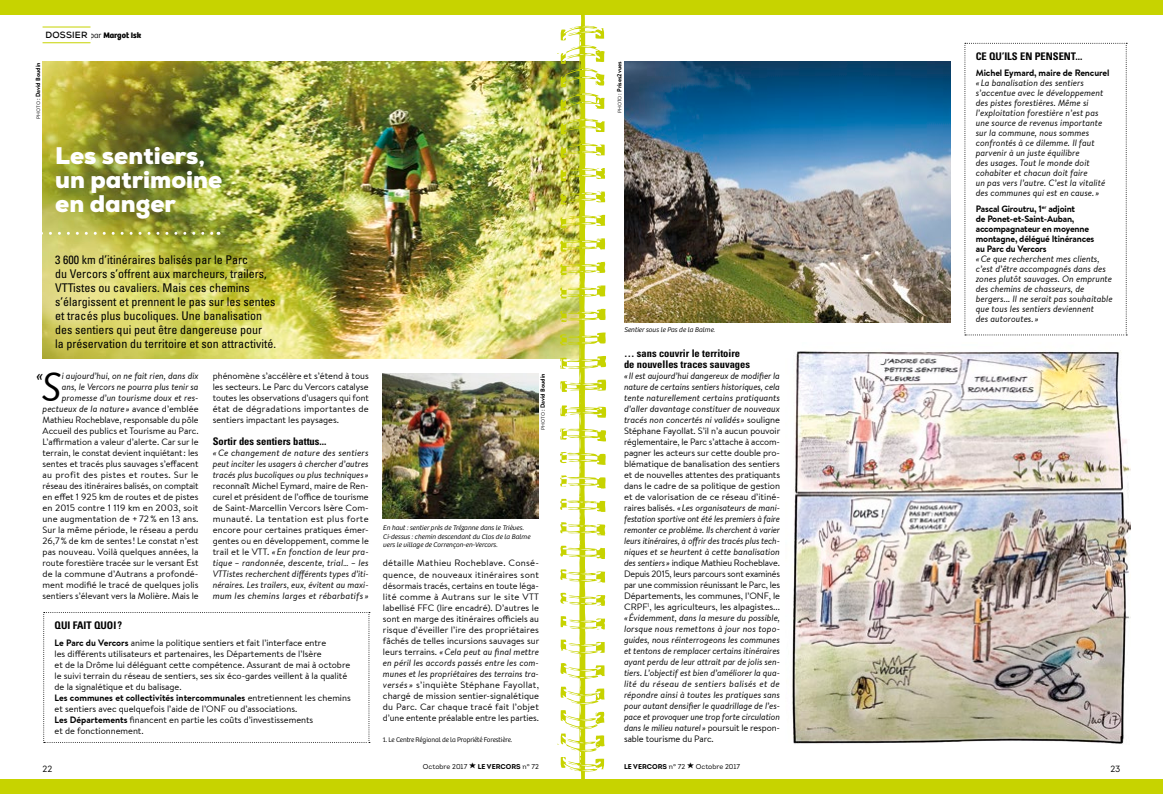
<style>
.page{position:relative;width:1163px;height:794px;background:#fff}
.page>*{position:absolute;margin:0;border:0;box-sizing:border-box;transform-origin:0 0}
.t1{font:italic 40.6px "Brandon Text";color:#000}
.t2{font:900 24px/24px "Nexa";color:#fff}
.t3{font:italic 17.5px "Brandon Text";color:#000}
.t4{font:condensed 12px/14px "Univers";color:#000}
.t5{font:700 condensed 10.5px/11px "Univers";color:#000}
.t6{font:9.2px/11px "Brandon Text";color:#000;text-align:justify}
.t7{font:italic 9.2px/11px "Brandon Text";color:#000;text-align:justify}
.t8{font:700 9.2px/10px "Brandon Text";letter-spacing:-.02em;color:#000}
.t9{font:9px "Intro";color:#000}
.t10{font:700 8.3px "Bree";color:#000}
.t11{font:italic 300 7px/8px "Bree";color:#000}
.t12{font:300 7px "Bree";letter-spacing:-.01em;color:#000}
.t13{font:7px "Intro Bold Caps";color:#000}
.t14{font:7px "Intro";color:#000}
.t15{font:700 6px "Brandon Text";color:#000}
.s1{font-family:"Nexa";font-size:9px}
.s2{font-weight:300}
.s3{font-weight:400;font-size:5px}
.s4{font-weight:400}
.s5{font-style:italic}
.s6{font-weight:700}
.s7{font-style:normal}
.s8{font-family:"Intro"}
</style>
<div class="page">
<img style="left:43px;top:62px;width:513px;height:297px">
<svg style="left:556px;top:14px;width:50px;height:766px"></svg>
<div style="left:0;top:0;width:1162px;height:14px;background:#c7d300"></div>
<div style="left:0;top:780px;width:1162px;height:14px;background:#c7d300"></div>
<img style="left:792px;top:351px;width:338px;height:393px">
<img style="left:624px;top:62px;width:326px;height:260px">
<hr style="left:43px;top:27px;width:47px;height:1px;background:#c7d300">
<hr style="left:43px;top:42px;width:47px;height:1px;background:#c7d300">
<svg style="left:964px;top:43px;width:162px;height:292px"></svg>
<img style="left:383px;top:373px;width:155px;height:146px">
<svg style="left:43px;top:612px;width:327px;height:131px"></svg>
<svg style="left:42px;top:232px;width:177px;height:3px"></svg>
<p class="t10" style="left:45px;top:30px;width:97px"><span class="s1">DOSS IER</span> <span class="s2">par</span> Margot Isk</p>
<p class="t15" style="left:34px;top:119px;width:58px;rotate:-90deg"><span class="s3">PHOTO</span> <span class="s4">:</span> David Boudin</p>
<h2 class="t2" style="left:55px;top:143px;width:169px">Les sentiers, un patrimoine en danger</h2>
<p class="t4" style="left:55px;top:252px;width:222px">3 600 km d’itinéraires balisés par le Parc<br>du Vercors s’offrent aux marcheurs, trailers, VTTistes ou cavaliers. Mais ces chemins s’élargissent et prennent le pas sur les sentes et tracés plus bucoliques. Une banalisation des sentiers qui peut être dangereuse pour<br>la préservation du territoire et son attractivité.</p>
<h1 class="t1" style="left:42px;top:359px;width:22px">S</h1>
<p class="t6" style="left:43px;top:370px;width:158px;text-align:right"><span class="s5">i aujourd’hui, on ne fait rien, dans dix<br>ans, le Vercors ne pourra plus tenir sa promesse d’un tourisme doux et res&shy;pectueux de la nature»</span> avance d’emblée Mathieu Rocheblave, responsable du pôle Accueil des publics et Tourisme au Parc.<br>L’affirmation a valeur d’alerte. Car sur le terrain, le constat devient inquiétant: les sentes et tracés plus sauvages s’effacent au profit des pistes et routes. Sur le réseau des itinéraires balisés, on comptait en effet 1 925 km de routes et de pistes en 2015 contre 1 119 km en 2003, soit une augmentation de +72% en 13 ans.<br>Sur la même période, le réseau a perdu 26,7% de km de sentes ! Le constat n’est pas nouveau. Voilà quelques années, la route forestière tracée sur le versant Est de la commune d’Autrans a profondé&shy;ment modifié le tracé de quelques jolis sentiers s’élevant vers la Molière. Mais le</p>
<p class="t6" style="left:213px;top:370px;width:157px">phénomène s’accélère et s’étend à tous les secteurs. Le Parc du Vercors catalyse toutes les observations d’usagers qui font état de dégradations importantes de sentiers impactant les paysages.</p>
<h3 class="t3" style="left:36px;top:363px;width:9px">«</h3>
<p class="t5" style="left:213px;top:435px;width:115px">Sortir des sentiers battus...</p>
<p class="t7" style="left:213px;top:447px;width:157px">«Ce changement de nature des sentiers peut inciter les usagers à chercher d’autres tracés plus bucoliques ou plus techniques»</p>
<p class="t6" style="left:213px;top:480px;width:158px">reconnaît Michel Eymard, maire de Ren&shy;curel et président de l’office de tourisme de Saint-Marcellin Vercors Isère Com&shy;munauté. La tentation est plus forte encore pour certaines pratiques émer&shy;gentes ou en développement, comme le trail et le VTT. <span class="s5">«En fonction de leur pra&shy;tique – randonnée, descente, trial… – les VTTistes recherchent différents types d’iti&shy;néraires. Les trailers, eux, évitent au maxi&shy;mum les chemins larges et rébarbatifs»</span></p>
<p class="t5" style="left:55px;top:620px;width:69px">Qui fait quoi ?</p>
<p class="t6" style="left:55px;top:637px;width:297px;text-align:left"><span class="s6">Le Parc du Vercors</span> anime la politique sentiers et fait l’interface entre<br>les différents utilisateurs et partenaires, les Départements de l’Isère<br>et de la Drôme lui déléguant cette compétence. Assurant de mai à octobre le suivi terrain du réseau de sentiers, ses six éco-gardes veillent à la qualité de la signalétique et du balisage.<br><span class="s6">Les communes et collectivités intercommunales</span> entretiennent les chemins et sentiers avec quelquefois l’aide de l’ONF ou d’associations.<br><span class="s6">Les Départements</span> financent en partie les coûts d’investissements<br>et de fonctionnement.</p>
<p class="t15" style="left:538px;top:430px;width:58px;rotate:-90deg"><span class="s3">PHOTO</span> <span class="s4">:</span> David Boudin</p>
<p class="t11" style="left:383px;top:524px;width:149px">En haut : sentier près de Trézanne dans le Trièves.<br>Ci-dessus : chemin descendant du Clos de la Balme vers le village de Corrençon-en-Vercors.</p>
<p class="t6" style="left:383px;top:557px;width:158px">détaille Mathieu Rocheblave. Consé&shy;quence, de nouveaux itinéraires sont désormais tracés, certains en toute léga&shy;lité comme à Autrans sur le site VTT labellisé FFC (lire encadré). D’autres le sont en marge des itinéraires officiels au risque d’éveiller l’ire des propriétaires fâchés de telles incursions sauvages sur leurs terrains. <span class="s5">«Cela peut au final mettre en péril les accords passés entre les com&shy;munes et les propriétaires des terrains tra&shy;versés »</span> s’inquiète Stéphane Fayollat, chargé de mission sentier-signalétique du Parc. Car chaque tracé fait l’objet d’une entente préalable entre les parties.</p>
<p class="t12" style="left:383px;top:736px;width:131px">1. Le Centre Régional de la Propriété Forestière.</p>
<p class="t15" style="left:615px;top:113px;width:53px;rotate:-90deg"><span class="s3">PHOTO</span> <span class="s4">:</span> Prises2vues</p>
<p class="t11" style="left:624px;top:326px;width:92px">Sentier sous le Pas de la Balme.</p>
<p class="t5" style="left:624px;top:348px;width:127px">… sans couvrir le territoire de nouvelles traces sauvages</p>
<p class="t7" style="left:624px;top:370px;width:158px">«Il est aujourd’hui dangereux de modifier la nature de certains sentiers historiques, cela tente naturellement certains pratiquants d’aller davantage constituer de nouveaux tracés non concertés ni validés» <span class="s7">souligne Stéphane Fayollat. S’il n’a aucun pouvoir réglementaire, le Parc s’attache à accom&shy;pagner les acteurs sur cette double pro&shy;blématique de banalisation des sentiers et de nouvelles attentes des pratiquants dans le cadre de sa politique de gestion et de valorisation de ce réseau d’itiné&shy;raires balisés.</span> «Les organisateurs de mani&shy;festation sportive ont été les premiers à faire remonter ce problème. Ils cherchent à varier leurs itinéraires, à offrir des tracés plus tech&shy;niques et se heurtent à cette banalisation des sentiers» <span class="s7">indique Mathieu Rocheblave.<br>Depuis 2015, leurs parcours sont examinés par une commission réunissant le Parc, les Départements, les communes, l’ONF, le CRPF</span><sup>1</sup><span class="s7">, les agriculteurs, les alpagistes... </span>«Évidemment, dans la mesure du possible, lorsque nous remettons à jour nos topo&shy;guides, nous réinterrogeons les communes et tentons de remplacer certains itinéraires ayant perdu de leur attrait par de jolis sen&shy;tiers. L’objectif est bien d’améliorer la qua&shy;lité du réseau de sentiers balisés et de répondre ainsi à toutes les pratiques sans pour autant densifier le quadrillage de l’es&shy;pace et provoquer une trop forte circulation dans le milieu naturel» <span class="s7">poursuit le respon&shy;sable tourisme du Parc.</span></p>
<p class="t5" style="left:975px;top:51px;width:108px">Ce qu’ils en pensent...</p>
<p class="t8" style="left:975px;top:67px;width:135px">Michel Eymard, maire de Rencurel</p>
<p class="t7" style="left:975px;top:78px;width:131px;line-height:10px;text-align:left">« La banalisation des sentiers s’accentue avec le développement des pistes forestières. Même si l’exploitation forestière n’est pas une source de revenus importante sur la commune, nous sommes confrontés à ce dilemme. Il faut parvenir à un juste équilibre<br>des usages. Tout le monde doit cohabiter et chacun doit faire<br>un pas vers l’autre. C’est la vitalité des communes qui est en cause.»</p>
<p class="t8" style="left:975px;top:203px;width:120px">Pascal Giroutru, 1<sup>er</sup> adjoint<br>de Ponet-et-Saint-Auban, accompagnateur en moyenne montagne, délégué Itinérances au Parc du Vercors</p>
<p class="t7" style="left:975px;top:253px;width:138px;line-height:10px;text-align:left">«Ce que recherchent mes clients, c’est d’être accompagnés dans des zones plutôt sauvages. On emprunte des chemins de chasseurs, de bergers... Il ne serait pas souhaitable que tous les sentiers deviennent<br>des autoroutes.»</p>
<p class="t9" style="left:43px;top:763px;width:11px">22</p>
<p class="t14" style="left:423px;top:762px;width:46px">Octobre 2017</p>
<p class="t13" style="left:477px;top:762px;width:63px">LE VERCORS <span class="s8">n° 72</span></p>
<p class="t13" style="left:624px;top:762px;width:63px">LE VERCORS <span class="s8">n° 72</span></p>
<p class="t14" style="left:695px;top:762px;width:46px">Octobre 2017</p>
<p class="t9" style="left:1110px;top:763px;width:12px">23</p>
</div>
